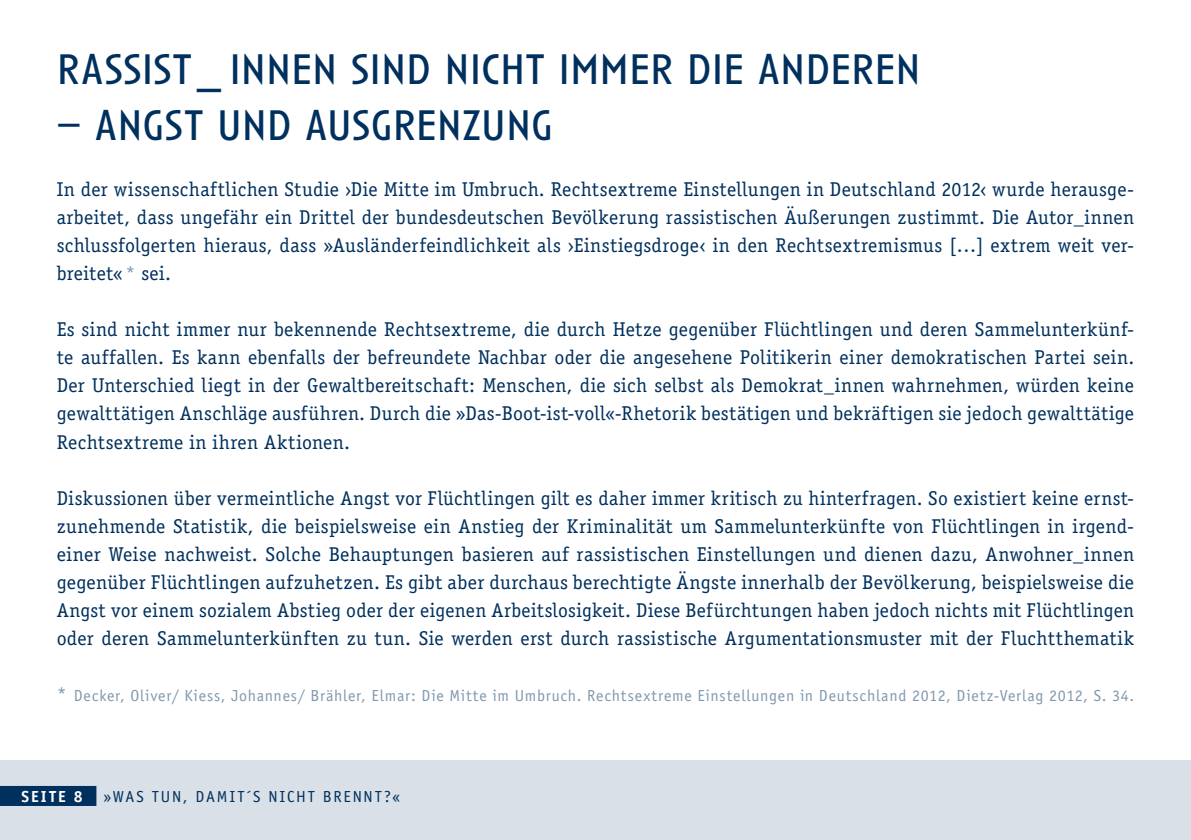
<style>
.page{position:relative;width:1191px;height:840px;background:#fff}
.page>*{position:absolute;margin:0;border:0;box-sizing:border-box;transform-origin:0 0}
.t1{font:44px "Anisette Std";letter-spacing:.005em;color:#00305e}
.t2{font:20px/28px "Officina Serif";letter-spacing:.015em;color:#00305e;text-align:justify}
.t3{font:16px "Officina Sans";letter-spacing:.045em;color:#8098ae}
.t4{font:16px "Officina Sans";letter-spacing:.11em;color:#00305e}
.t5{font:700 16px "Officina Sans";letter-spacing:.13em;color:#fff}
.s1{color:#8098ae}
.s2{font-family:"Officina Serif";font-size:20px}
</style>
<div class="page">
<div style="left:0;top:760px;width:1191px;height:79px;background:#d9e0e7"></div>
<div style="left:0;top:785px;width:96px;height:20px;background:#00305e"></div>
<h1 class="t1" style="left:57px;top:46px;width:865px">RASSIST_ INNEN SIND NICHT IMMER DIE ANDEREN</h1>
<h1 class="t1" style="left:57px;top:102px;width:498px">– ANGST UND AUSGRENZUNG</h1>
<p class="t2" style="left:57px;top:175px;width:1079px">In der wissenschaftlichen Studie ›Die Mitte im Umbruch. Rechtsextreme Einstellungen in Deutschland 2012‹ wurde herausge&shy;arbeitet, dass ungefähr ein Drittel der bundesdeutschen Bevölkerung rassistischen Äußerungen zustimmt. Die Autor_innen schlussfolgerten hieraus, dass »Ausländerfeindlichkeit als ›Einstiegsdroge‹ in den Rechtsextremismus […] extrem weit ver&shy;breitet« <span class="s1">*</span> sei.</p>
<p class="t2" style="left:57px;top:315px;width:1079px">Es sind nicht immer nur bekennende Rechtsextreme, die durch Hetze gegenüber Flüchtlingen und deren Sammelunterkünf&shy;te auffallen. Es kann ebenfalls der befreundete Nachbar oder die angesehene Politikerin einer demokratischen Partei sein.<br>Der Unterschied liegt in der Gewaltbereitschaft: Menschen, die sich selbst als Demokrat_innen wahrnehmen, würden keine gewalttätigen Anschläge ausführen. Durch die »Das-Boot-ist-voll«-Rhetorik bestätigen und bekräftigen sie jedoch gewalttätige Rechtsextreme in ihren Aktionen.</p>
<p class="t2" style="left:57px;top:483px;width:1079px">Diskussionen über vermeintliche Angst vor Flüchtlingen gilt es daher immer kritisch zu hinterfragen. So existiert keine ernst&shy;zunehmende Statistik, die beispielsweise ein Anstieg der Kriminalität um Sammelunterkünfte von Flüchtlingen in irgend&shy;einer Weise nachweist. Solche Behauptungen basieren auf rassistischen Einstellungen und dienen dazu, Anwohner_innen gegenüber Flüchtlingen aufzuhetzen. Es gibt aber durchaus berechtigte Ängste innerhalb der Bevölkerung, beispielsweise die Angst vor einem sozialem Abstieg oder der eigenen Arbeitslosigkeit. Diese Befürchtungen haben jedoch nichts mit Flüchtlingen oder deren Sammelunterkünften zu tun. Sie werden erst durch rassistische Argumentationsmuster mit der Fluchtthematik</p>
<p class="t3" style="left:57px;top:685px;width:1079px"><span class="s2">*</span> Decker, Oliver/ Kiess, Johannes/ Brähler, Elmar: Die Mitte im Umbruch. Rechtsextreme Einstellungen in Deutschland 2012, Dietz-Verlag 2012, S. 34.</p>
<p class="t5" style="left:22px;top:785px;width:63px">SEITE 8</p>
<p class="t4" style="left:103px;top:786px;width:298px">»WAS TUN, DAMIT´S NICHT BRENNT?«</p>
</div>
